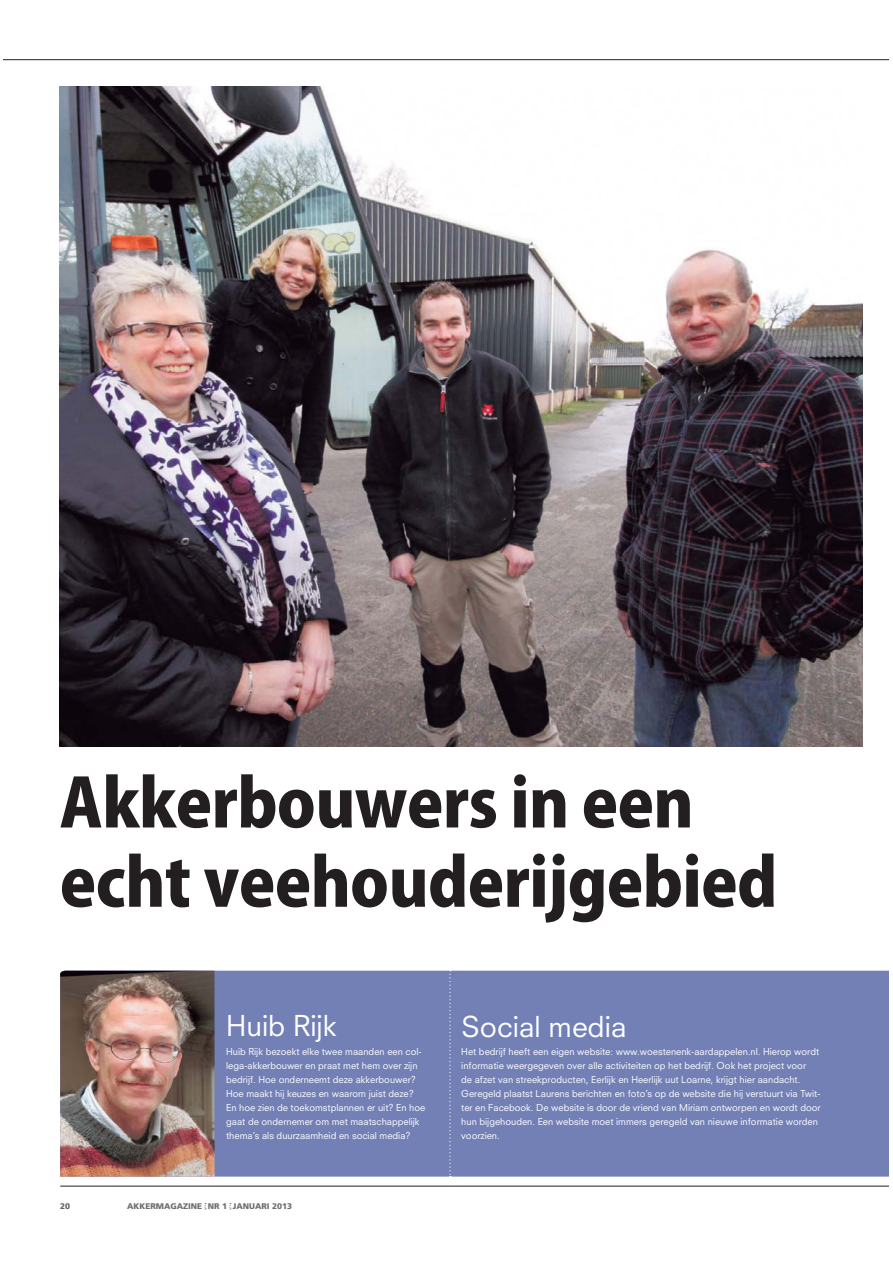
<style>
.page{position:relative;width:893px;height:1263px;background:#fff}
.page>*{position:absolute;margin:0;border:0;box-sizing:border-box;transform-origin:0 0}
.t1{font:66px/79.3px "Koz Go Pro Heavy 90 msp RKSJ H";letter-spacing:-.01em;color:#231f20}
.t2{font:28.05px "Neuzeit SLT Std";color:#fff}
.t3{font:9.3px/14.1px "Neuzeit SLT Std";color:#fff}
.t4{font:900 8.25px "Frutiger LT Std";color:#6d6e70}
.t5{font:900 8.25px "Frutiger LT Std";color:#636466}
</style>
<div class="page">
<div style="left:214px;top:971px;width:675px;height:206px;background:#7380b5"></div>
<img style="left:60px;top:971px;width:154px;height:206px">
<hr style="left:4px;top:59px;width:885px;height:1px;background:#231f20">
<hr style="left:60px;top:1186px;width:829px;height:1px;background:#231f20">
<svg style="left:449px;top:970px;width:2px;height:207px"></svg>
<img style="left:60px;top:87px;width:802px;height:659px">
<h1 class="t1" style="left:60px;top:772px;width:719px">Akkerbouwers in een echt veehouderijgebied</h1>
<h2 class="t2" style="left:226px;top:1014px;width:112px">Huib Rijk</h2>
<p class="t3" style="left:226px;top:1045px;width:201px">Huib Rijk bezoekt elke twee maanden een col&shy;lega-akkerbouwer en praat met hem over zijn bedrijf. Hoe onderneemt deze akkerbouwer?<br>Hoe maakt hij keuzes en waarom juist deze?<br>En hoe zien de toekomstplannen er uit? En hoe gaat de ondernemer om met maatschappelijk thema’s als duurzaamheid en social media?</p>
<p class="t5" style="left:60px;top:1203px;width:12px">20</p>
<p class="t4" style="left:127px;top:1203px;width:166px">AKKERMAGAZINE NR 1 JANUARI 2013</p>
<h2 class="t2" style="left:461px;top:1015px;width:167px">Social media</h2>
<p class="t3" style="left:461px;top:1045px;width:361px">Het bedrijf heeft een eigen website: www.woestenenk-aardappelen.nl. Hierop wordt informatie weergegeven over alle activiteiten op het bedrijf. Ook het project voor<br>de afzet van streekproducten, Eerlijk en Heerlijk uut Loarne, krijgt hier aandacht.<br>Geregeld plaatst Laurens berichten en foto’s op de website die hij verstuurt via Twit&shy;ter en Facebook. De website is door de vriend van Miriam ontworpen en wordt door hun bijgehouden. Een website moet immers geregeld van nieuwe informatie worden voorzien.</p>
</div>
